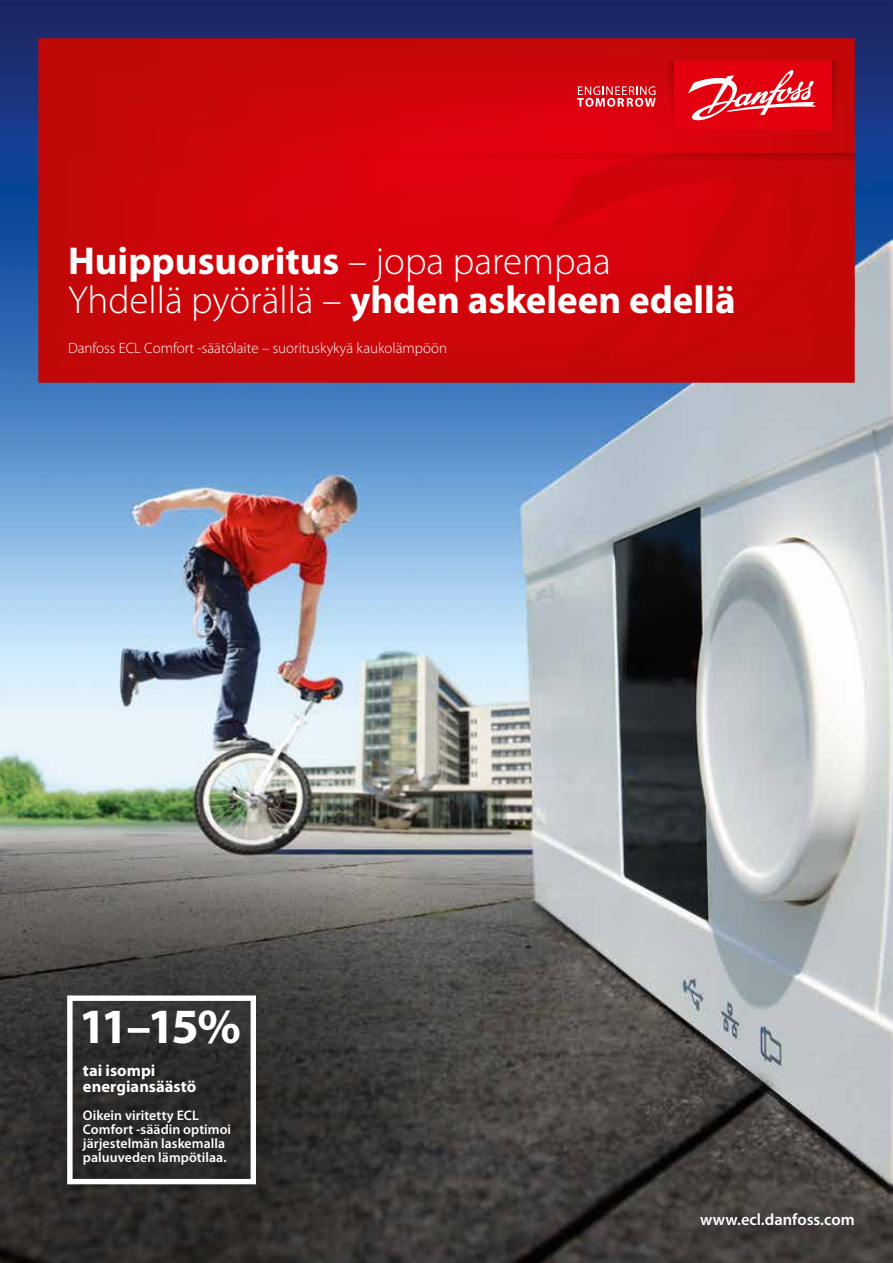
<style>
.page{position:relative;width:893px;height:1263px;background:#fff}
.page>*{position:absolute;margin:0;border:0;box-sizing:border-box;transform-origin:0 0}
.t1{font:700 49.5px "Myriad Pro";color:#fff}
.t2{font:700 39px/39px "Myriad Pro";color:#fff}
.t3{font:700 16.5px/16.5px "Myriad Pro";color:#fff}
.t4{font:600 16.5px "Myriad Pro";color:#fff}
.t5{font:300 15px "Myriad Pro";color:#fff}
.t6{font:600 13.8px/13.8px "Myriad Pro";letter-spacing:.005em;color:#fff}
.s1{font-weight:300}
</style>
<div class="page">
<img style="left:0;top:0;width:893px;height:1263px">
<svg style="left:38px;top:38px;width:817px;height:345px;background:#cc050b"></svg>
<svg style="left:547px;top:166px;width:308px;height:217px;background:#cb050a"></svg>
<svg style="left:832px;top:61px;width:12px;height:69px"></svg>
<svg style="left:358px;top:153px;width:497px;height:13px;background:#d0020c"></svg>
<div style="left:674px;top:61px;width:158px;height:69px;background:#e3000f"></div>
<svg style="left:577px;top:61px;width:97px;height:69px;background:#d81821"></svg>
<svg style="left:688px;top:70px;width:128px;height:51px"></svg>
<svg style="left:0;top:808px;width:461px;height:455px;background:#4a4a47"></svg>
<div style="left:67px;top:995px;width:189px;height:189px;border:5px solid #fff"></div>
<h2 class="t2" style="left:68px;top:240px;width:669px">Huippusuoritus <span class="s1">– jopa parempaa<br>Yhdellä pyörällä –</span> yhden askeleen edellä</h2>
<p class="t5" style="left:68px;top:339px;width:381px">Danfoss ECL Comfort -säätölaite – suorituskykyä kaukolämpöön</p>
<h1 class="t1" style="left:79px;top:994px;width:164px">11–15%</h1>
<p class="t3" style="left:83px;top:1061px;width:115px">tai isompi energiansäästö</p>
<p class="t6" style="left:83px;top:1108px;width:150px">Oikein viritetty ECL<br>Comfort -säädin optimoi järjestelmän laskemalla paluuveden lämpötilaa.</p>
<p class="t4" style="left:700px;top:1209px;width:156px">www.ecl.danfoss.com</p>
</div>
